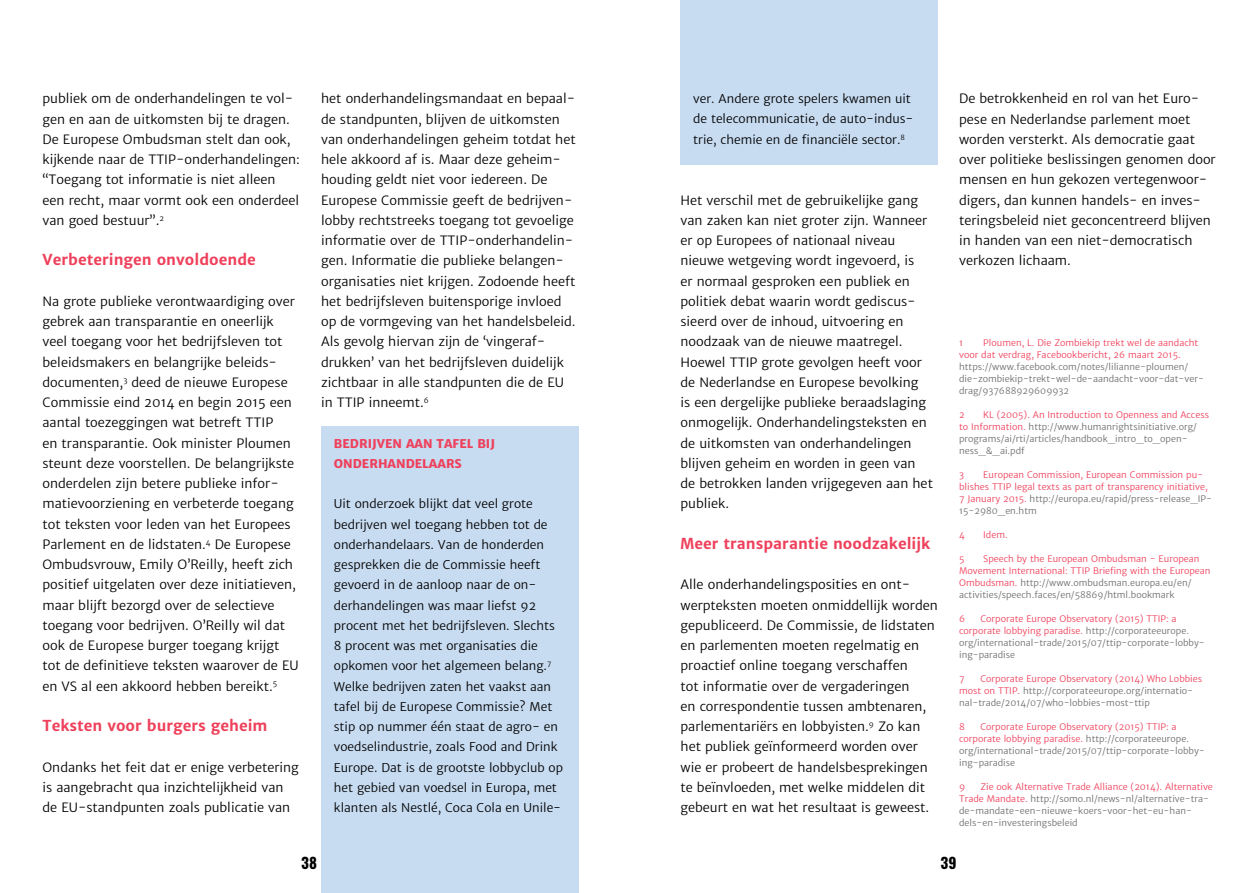
<style>
.page{position:relative;width:1259px;height:893px;background:#fff}
.page>*{position:absolute;margin:0;border:0;box-sizing:border-box;transform-origin:0 0}
.t1{font:700 15px "Merriweather Sans";color:#ef405b}
.t2{font:700 15px "Oswald";color:#000}
.t3{font:12.75px/20.2px "Merriweather Sans";color:#000}
.t4{font:12px/20.2px "Merriweather Sans";color:#000}
.t5{font:800 12px/20.2px "Merriweather Sans";color:#ef405b}
.t6{font:9px/12px "Merriweather Sans";color:#6d6e71}
.t7{font:9px/12px "Merriweather Sans";color:#ef405b}
.s1{color:#ef405b}
.s2{color:#6d6e71}
</style>
<div class="page">
<div style="left:321px;top:426px;width:257px;height:467px;background:#c7dbf1"></div>
<div style="left:680px;top:0;width:258px;height:164px;background:#c7dbf1"></div>
<p class="t3" style="left:43px;top:89px;width:259px">publiek om de onderhandelingen te vol&shy;gen en aan de uitkomsten bij te dragen.<br>De Europese Ombudsman stelt dan ook, kijkende naar de TTIP-onderhandelingen: “Toegang tot informatie is niet alleen een recht, maar vormt ook een onderdeel van goed bestuur”.<sup>2</sup></p>
<p class="t1" style="left:43px;top:251px;width:215px">Verbeteringen onvoldoende</p>
<p class="t3" style="left:43px;top:291px;width:258px">Na grote publieke verontwaardiging over gebrek aan transparantie en oneerlijk veel toegang voor het bedrijfsleven tot beleidsmakers en belangrijke beleids&shy;documenten,<sup>3</sup> deed de nieuwe Europese Commissie eind 2014 en begin 2015 een aantal toezeggingen wat betreft TTIP<br>en transparantie. Ook minister Ploumen steunt deze voorstellen. De belangrijkste onderdelen zijn betere publieke infor&shy;matievoorziening en verbeterde toegang tot teksten voor leden van het Europees Parlement en de lidstaten.<sup>4</sup> De Europese Ombudsvrouw, Emily O’Reilly, heeft zich positief uitgelaten over deze initiatieven, maar blijft bezorgd over de selectieve toegang voor bedrijven. O’Reilly wil dat ook de Europese burger toegang krijgt tot de definitieve teksten waarover de EU en VS al een akkoord hebben bereikt.<sup>5</sup></p>
<p class="t1" style="left:43px;top:716px;width:226px">Teksten voor burgers geheim</p>
<p class="t3" style="left:43px;top:757px;width:258px">Ondanks het feit dat er enige verbetering is aangebracht qua inzichtelijkheid van de EU-standpunten zoals publicatie van</p>
<p class="t3" style="left:321px;top:89px;width:256px">het onderhandelingsmandaat en bepaal&shy;de standpunten, blijven de uitkomsten van onderhandelingen geheim totdat het hele akkoord af is. Maar deze geheim&shy;houding geldt niet voor iedereen. De Europese Commissie geeft de bedrijven&shy;lobby rechtstreeks toegang tot gevoelige informatie over de TTIP-onderhandelin&shy;gen. Informatie die publieke belangen&shy;organisaties niet krijgen. Zodoende heeft het bedrijfsleven buitensporige invloed op de vormgeving van het handelsbeleid.<br>Als gevolg hiervan zijn de ‘vingeraf&shy;drukken’ van het bedrijfsleven duidelijk zichtbaar in alle standpunten die de EU in TTIP inneemt.<sup>6</sup></p>
<p class="t5" style="left:334px;top:433px;width:163px">BEDRIJVEN AAN TAFEL BIJ<br>ONDERHANDELAARS</p>
<p class="t4" style="left:334px;top:494px;width:231px">Uit onderzoek blijkt dat veel grote bedrijven wel toegang hebben tot de onderhandelaars. Van de honderden gesprekken die de Commissie heeft gevoerd in de aanloop naar de on&shy;derhandelingen was maar liefst 92 procent met het bedrijfsleven. Slechts 8 procent was met organisaties die opkomen voor het algemeen belang.<sup>7<br></sup>Welke bedrijven zaten het vaakst aan tafel bij de Europese Commissie? Met stip op nummer één staat de agro- en voedselindustrie, zoals Food and Drink Europe. Dat is de grootste lobbyclub op het gebied van voedsel in Europa, met klanten als Nestlé, Coca Cola en Unile-</p>
<p class="t4" style="left:693px;top:89px;width:222px">ver. Andere grote spelers kwamen uit de telecommunicatie, de auto-indus&shy;trie, chemie en de financiële sector.<sup>8</sup></p>
<p class="t3" style="left:680px;top:190px;width:254px">Het verschil met de gebruikelijke gang van zaken kan niet groter zijn. Wanneer er op Europees of nationaal niveau nieuwe wetgeving wordt ingevoerd, is<br>er normaal gesproken een publiek en politiek debat waarin wordt gediscus&shy;sieerd over de inhoud, uitvoering en noodzaak van de nieuwe maatregel.<br>Hoewel TTIP grote gevolgen heeft voor de Nederlandse en Europese bevolking<br>is een dergelijke publieke beraadslaging onmogelijk. Onderhandelingsteksten en de uitkomsten van onderhandelingen blijven geheim en worden in geen van de betrokken landen vrijgegeven aan het publiek.</p>
<p class="t1" style="left:680px;top:534px;width:251px">Meer transparantie noodzakelijk</p>
<p class="t3" style="left:680px;top:575px;width:259px">Alle onderhandelingsposities en ont&shy;werpteksten moeten onmiddellijk worden gepubliceerd. De Commissie, de lidstaten en parlementen moeten regelmatig en proactief online toegang verschaffen<br>tot informatie over de vergaderingen<br>en correspondentie tussen ambtenaren, parlementariërs en lobbyisten.<sup>9</sup> Zo kan het publiek geïnformeerd worden over wie er probeert de handelsbesprekingen te beïnvloeden, met welke middelen dit gebeurt en wat het resultaat is geweest.</p>
<p class="t3" style="left:959px;top:89px;width:258px">De betrokkenheid en rol van het Euro&shy;pese en Nederlandse parlement moet worden versterkt. Als democratie gaat over politieke beslissingen genomen door mensen en hun gekozen vertegenwoor&shy;digers, dan kunnen handels- en inves&shy;teringsbeleid niet geconcentreerd blijven in handen van een niet-democratisch verkozen lichaam.</p>
<p class="t6" style="left:959px;top:337px;width:246px;text-indent:24px"><span class="s1">Ploumen, L. Die Zombiekip trekt wel de aandacht voor dat verdrag, Facebookbericht, 26 maart 2015. </span>https://www.facebook.com/notes/lilianne-ploumen/ die-zombiekip-trekt-wel-de-aandacht-voor-dat-ver&shy;drag/937688929609932</p>
<p class="t7" style="left:959px;top:409px;width:7px">2</p>
<p class="t7" style="left:959px;top:337px;width:6px">1</p>
<p class="t6" style="left:959px;top:409px;width:251px;text-indent:24px"><span class="s1">KL (2005). An Introduction to Openness and Access to Information.</span> http://www.humanrightsinitiative.org/ programs/ai/rti/articles/handbook_intro_to_open&shy;ness_&amp;_ai.pdf</p>
<p class="t7" style="left:959px;top:469px;width:6px">3</p>
<p class="t7" style="left:959px;top:469px;width:254px;text-indent:24px">European Commission, European Commission pu&shy;blishes TTIP legal texts as part of transparency initiative, 7 January 2015. <span class="s2">http://europa.eu/rapid/press-release_IP-15-2980_en.htm</span></p>
<p class="t7" style="left:959px;top:529px;width:7px">4</p>
<p class="t7" style="left:983px;top:529px;width:26px">Idem.</p>
<p class="t7" style="left:959px;top:553px;width:7px">5</p>
<p class="t7" style="left:959px;top:553px;width:253px;text-indent:24px">Speech by the European Ombudsman - European Movement International: TTIP Briefing with the European Ombudsman. <span class="s2">http://www.ombudsman.europa.eu/en/ activities/speech.faces/en/58869/html.bookmark</span></p>
<p class="t7" style="left:959px;top:613px;width:8px">6</p>
<p class="t6" style="left:959px;top:613px;width:247px;text-indent:21px"><span class="s1">Corporate Europe Observatory (2015) TTIP: a corporate lobbying paradise.</span> http://corporateeurope. org/international-trade/2015/07/ttip-corporate-lobby&shy;ing-paradise</p>
<p class="t7" style="left:959px;top:673px;width:7px">7</p>
<p class="t6" style="left:959px;top:673px;width:244px;text-indent:21px"><span class="s1">Corporate Europe Observatory (2014) Who Lobbies most on TTIP.</span> http://corporateeurope.org/internatio&shy;nal-trade/2014/07/who-lobbies-most-ttip</p>
<p class="t7" style="left:959px;top:721px;width:7px">8</p>
<p class="t6" style="left:959px;top:721px;width:247px;text-indent:21px"><span class="s1">Corporate Europe Observatory (2015) TTIP: a corporate lobbying paradise.</span> http://corporateeurope. org/international-trade/2015/07/ttip-corporate-lobby&shy;ing-paradise</p>
<p class="t7" style="left:959px;top:781px;width:8px">9</p>
<p class="t6" style="left:959px;top:781px;width:255px;text-indent:21px"><span class="s1">Zie ook Alternative Trade Alliance (2014). Alternative Trade Mandate.</span> http://somo.nl/news-nl/alternative-tra&shy;de-mandate-een-nieuwe-koers-voor-het-eu-han&shy;dels-en-investeringsbeleid</p>
<p class="t2" style="left:301px;top:852px;width:17px">38</p>
<p class="t2" style="left:940px;top:852px;width:17px">39</p>
</div>
